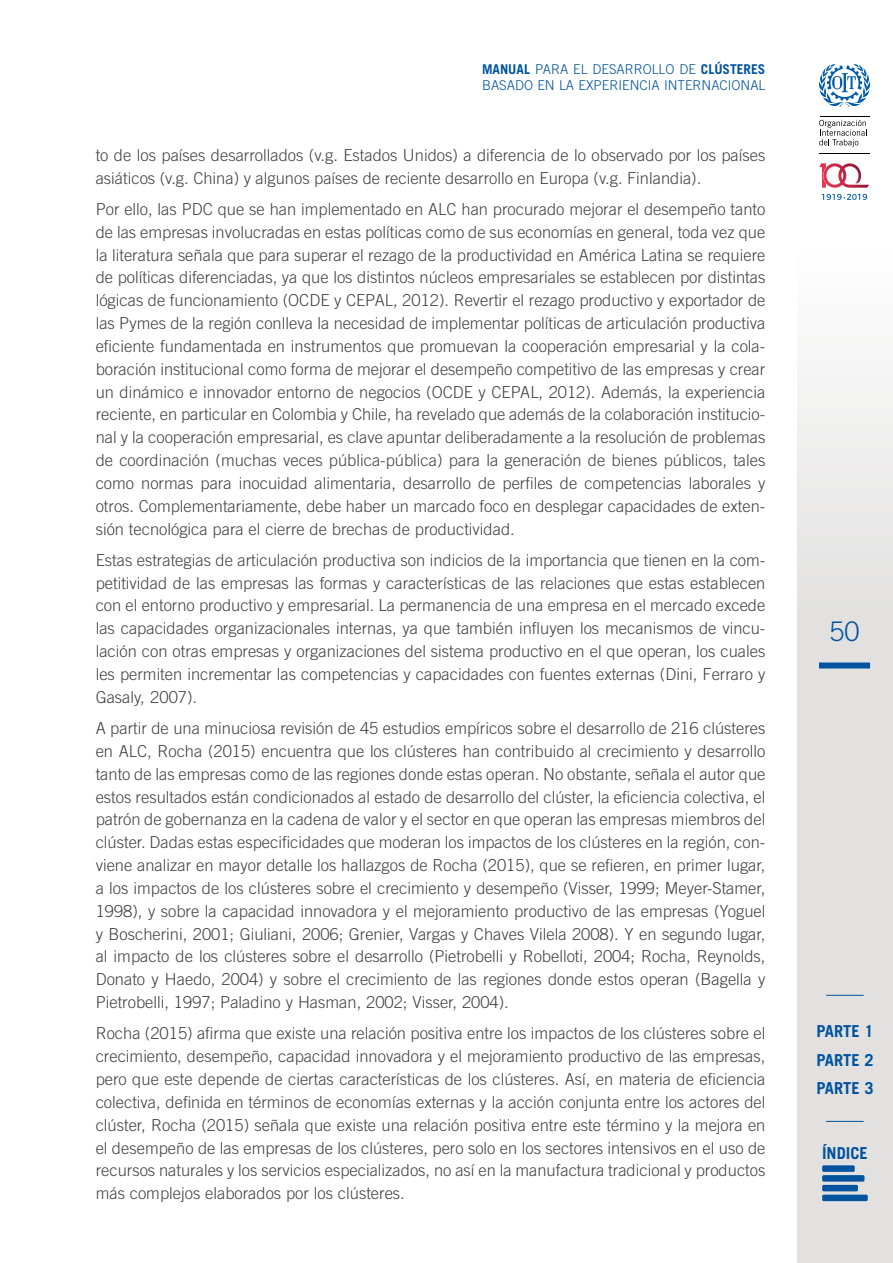
<style>
.page{position:relative;width:893px;height:1263px;background:#fff}
.page>*{position:absolute;margin:0;border:0;box-sizing:border-box;transform-origin:0 0}
.t1{font:300 27px "Trade Gothic LT Std";color:#00539f}
.texto{font:300 16.5px/22.8px "Trade Gothic LT Std";color:#414042;text-align:justify}
.t2{font:700 16.5px/28.3px "Trade Gothic LT Std";color:#00539f;text-align:justify}
.t3{font:300 13.5px/16.2px "Trade Gothic LT Std";color:#00539f}
.s1{font-weight:700}
</style>
<div class="page">
<div style="left:798px;top:0;width:95px;height:1263px;background:linear-gradient(to bottom,#fff,#d9d8d6)"></div>
<svg style="left:819px;top:163px;width:50px;height:25px"></svg>
<svg style="left:822px;top:194px;width:45px;height:6px"></svg>
<hr style="left:819px;top:153px;width:51px;height:1px;background:#000">
<hr style="left:819px;top:116px;width:50px;height:1px;background:#000">
<svg style="left:819px;top:120px;width:48px;height:27px"></svg>
<svg style="left:819px;top:64px;width:51px;height:43px"></svg>
<div style="left:819px;top:662px;width:51px;height:6px;background:#00539f"></div>
<hr style="left:826px;top:995px;width:38px;height:1px;background:#00539f">
<hr style="left:826px;top:1121px;width:38px;height:1px;background:#00539f">
<svg style="left:822px;top:1165px;width:46px;height:36px;background:#598ab8"></svg>
<p class="t3" style="left:482px;top:60px;width:285px"><span class="s1">MANUAL</span> PARA EL DESARROLLO DE <span class="s1">CLÚSTERES<br></span>BASADO EN LA EXPERIENCIA INTERNACIONAL</p>
<p class="texto" style="left:96px;top:143px;width:671px">to de los países desarrollados (v.g. Estados Unidos) a diferencia de lo observado por los países asiáticos (v.g. China) y algunos países de reciente desarrollo en Europa (v.g. Finlandia).</p>
<p class="texto" style="left:96px;top:197px;width:671px">Por ello, las PDC que se han implementado en ALC han procurado mejorar el desempeño tanto de las empresas involucradas en estas políticas como de sus economías en general, toda vez que la literatura señala que para superar el rezago de la productividad en América Latina se requiere de políticas diferenciadas, ya que los distintos núcleos empresariales se establecen por distintas lógicas de funcionamiento (OCDE y CEPAL, 2012). Revertir el rezago productivo y exportador de las Pymes de la región conlleva la necesidad de implementar políticas de articulación productiva eficiente fundamentada en instrumentos que promuevan la cooperación empresarial y la cola&shy;boración institucional como forma de mejorar el desempeño competitivo de las empresas y crear un dinámico e innovador entorno de negocios (OCDE y CEPAL, 2012). Además, la experiencia reciente, en particular en Colombia y Chile, ha revelado que además de la colaboración institucio&shy;nal y la cooperación empresarial, es clave apuntar deliberadamente a la resolución de problemas de coordinación (muchas veces pública-pública) para la generación de bienes públicos, tales como normas para inocuidad alimentaria, desarrollo de perfiles de competencias laborales y otros. Complementariamente, debe haber un marcado foco en desplegar capacidades de exten&shy;sión tecnológica para el cierre de brechas de productividad.</p>
<p class="texto" style="left:96px;top:548px;width:671px">Estas estrategias de articulación productiva son indicios de la importancia que tienen en la com&shy;petitividad de las empresas las formas y características de las relaciones que estas establecen con el entorno productivo y empresarial. La permanencia de una empresa en el mercado excede las capacidades organizacionales internas, ya que también influyen los mecanismos de vincu&shy;lación con otras empresas y organizaciones del sistema productivo en el que operan, los cuales les permiten incrementar las competencias y capacidades con fuentes externas (Dini, Ferraro y Gasaly, 2007).</p>
<p class="texto" style="left:96px;top:717px;width:671px">A partir de una minuciosa revisión de 45 estudios empíricos sobre el desarrollo de 216 clústeres en ALC, Rocha (2015) encuentra que los clústeres han contribuido al crecimiento y desarrollo tanto de las empresas como de las regiones donde estas operan. No obstante, señala el autor que estos resultados están condicionados al estado de desarrollo del clúster, la eficiencia colectiva, el patrón de gobernanza en la cadena de valor y el sector en que operan las empresas miembros del clúster. Dadas estas especificidades que moderan los impactos de los clústeres en la región, con&shy;viene analizar en mayor detalle los hallazgos de Rocha (2015), que se refieren, en primer lugar, a los impactos de los clústeres sobre el crecimiento y desempeño (Visser, 1999; Meyer-Stamer, 1998), y sobre la capacidad innovadora y el mejoramiento productivo de las empresas (Yoguel y Boscherini, 2001; Giuliani, 2006; Grenier, Vargas y Chaves Vilela 2008). Y en segundo lugar, al impacto de los clústeres sobre el desarrollo (Pietrobelli y Robelloti, 2004; Rocha, Reynolds, Donato y Haedo, 2004) y sobre el crecimiento de las regiones donde estos operan (Bagella y Pietrobelli, 1997; Paladino y Hasman, 2002; Visser, 2004).</p>
<p class="texto" style="left:96px;top:1022px;width:671px">Rocha (2015) afirma que existe una relación positiva entre los impactos de los clústeres sobre el crecimiento, desempeño, capacidad innovadora y el mejoramiento productivo de las empresas, pero que este depende de ciertas características de los clústeres. Así, en materia de eficiencia colectiva, definida en términos de economías externas y la acción conjunta entre los actores del clúster, Rocha (2015) señala que existe una relación positiva entre este término y la mejora en el desempeño de las empresas de los clústeres, pero solo en los sectores intensivos en el uso de recursos naturales y los servicios especializados, no así en la manufactura tradicional y productos más complejos elaborados por los clústeres.</p>
<h1 class="t1" style="left:829px;top:616px;width:32px">50</h1>
<p class="t2" style="left:816px;top:1017px;width:59px">PARTE 1<br>PARTE 2<br>PARTE 3</p>
<p class="t2" style="left:822px;top:1139px;width:47px">ÍNDICE</p>
</div>
